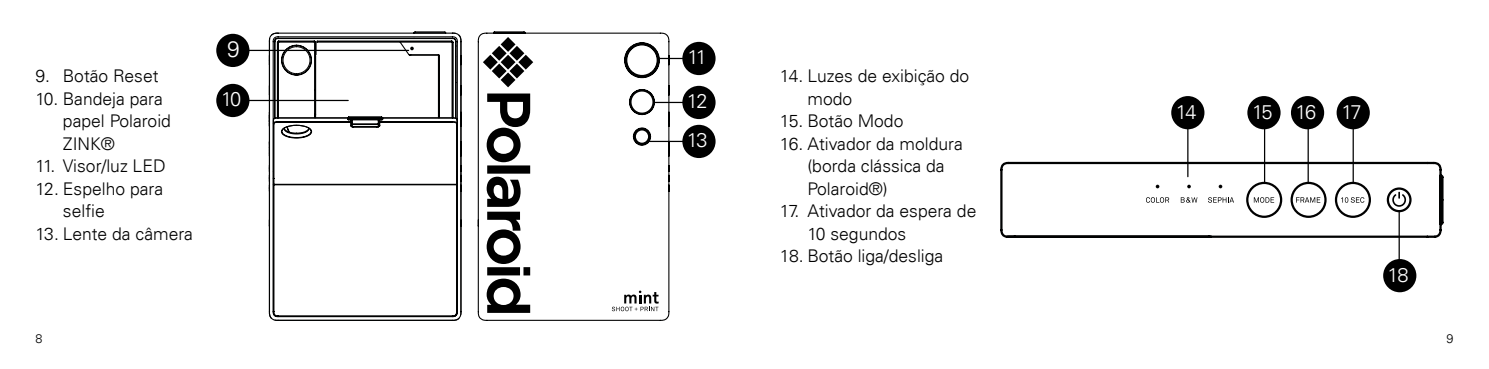
<style>
.page{position:relative;width:1489px;height:369px;background:#fff}
.page>*{position:absolute;margin:0;border:0;box-sizing:border-box;transform-origin:0 0}
.t1{font:300 22.5px "Univers LT";color:#fff}
.t2{font:300 20px/44px "Univers LT";letter-spacing:-.075em;color:#fff}
.t3{font:300 17.5px/22.5px "Univers LT";color:#000}
.t4{font:300 12.5px "Univers LT";color:#000}
</style>
<div class="page">
<hr style="left:249px;top:100px;width:99px;height:1px;background:#000">
<div style="left:216px;top:84px;width:33px;height:33px;background:#000;border-radius:50%"></div>
<hr style="left:1187px;top:113px;width:1px;height:63px;background:#000">
<div style="left:1171px;top:96px;width:33px;height:33px;background:#000;border-radius:50%"></div>
<hr style="left:1263px;top:113px;width:2px;height:70px;background:#000">
<div style="left:1247px;top:96px;width:33px;height:33px;background:#000;border-radius:50%"></div>
<hr style="left:1307px;top:113px;width:1px;height:69px;background:#000">
<div style="left:1290px;top:96px;width:33px;height:33px;background:#000;border-radius:50%"></div>
<hr style="left:1352px;top:113px;width:1px;height:69px;background:#000">
<div style="left:1336px;top:96px;width:33px;height:33px;background:#000;border-radius:50%"></div>
<hr style="left:1398px;top:211px;width:1px;height:50px;background:#000">
<div style="left:1382px;top:259px;width:34px;height:33px;background:#000;border-radius:50%"></div>
<svg style="left:670px;top:58px;width:12px;height:1px"></svg>
<div style="left:682px;top:42px;width:33px;height:33px;background:#000;border-radius:50%"></div>
<svg style="left:670px;top:102px;width:12px;height:1px"></svg>
<div style="left:682px;top:86px;width:33px;height:33px;background:#000;border-radius:50%"></div>
<hr style="left:649px;top:141px;width:33px;height:1px;background:#000">
<div style="left:682px;top:125px;width:33px;height:33px;background:#000;border-radius:50%"></div>
<hr style="left:249px;top:50px;width:159px;height:1px;background:#000">
<div style="left:216px;top:34px;width:33px;height:33px;background:#000;border-radius:50%"></div>
<svg style="left:268px;top:32px;width:194px;height:289px"></svg>
<svg style="left:477px;top:31px;width:193px;height:290px"></svg>
<svg style="left:611px;top:290px;width:47px;height:21px"></svg>
<svg style="left:486px;top:93px;width:44px;height:219px"></svg>
<svg style="left:483px;top:37px;width:50px;height:50px"></svg>
<svg style="left:410px;top:47px;width:4px;height:3px"></svg>
<svg style="left:1000px;top:161px;width:444px;height:78px"></svg>
<svg style="left:1218px;top:184px;width:4px;height:4px"></svg>
<svg style="left:1187px;top:184px;width:3px;height:4px"></svg>
<svg style="left:1155px;top:184px;width:4px;height:4px"></svg>
<svg style="left:1244px;top:180px;width:168px;height:39px"></svg>
<svg style="left:1145px;top:197px;width:24px;height:5px"></svg>
<svg style="left:1207px;top:197px;width:26px;height:5px"></svg>
<svg style="left:1180px;top:197px;width:17px;height:5px"></svg>
<p class="t3" style="left:35px;top:65px;width:125px">9. Botão Reset</p>
<p class="t3" style="left:63px;top:87px;width:109px;text-indent:-27px">10. Bandeja para papel Polaroid<br>ZINK®</p>
<p class="t3" style="left:35px;top:155px;width:132px">11. Visor/luz LED</p>
<p class="t3" style="left:63px;top:177px;width:102px;text-indent:-27px">12. Espelho para selfie</p>
<p class="t3" style="left:35px;top:222px;width:159px">13. Lente da câmera</p>
<p class="t1" style="left:227px;top:36px;width:14px">9</p>
<p class="t2" style="left:221px;top:77px;width:22px">10</p>
<p class="t2" style="left:687px;top:35px;width:22px">11<br>12</p>
<p class="t2" style="left:687px;top:118px;width:22px">13</p>
<p class="t3" style="left:807px;top:65px;width:163px;text-indent:-27px">14. Luzes de exibição do modo</p>
<p class="t3" style="left:780px;top:110px;width:125px">15. Botão Modo</p>
<p class="t3" style="left:807px;top:132px;width:157px;text-indent:-27px">16. Ativador da moldura (borda clássica da<br>Polaroid®)</p>
<p class="t3" style="left:807px;top:200px;width:170px;text-indent:-27px">17. Ativador da espera de<br>10 segundos</p>
<p class="t3" style="left:780px;top:245px;width:165px">18. Botão liga/desliga</p>
<p class="t2" style="left:1175px;top:89px;width:22px">14</p>
<p class="t2" style="left:1251px;top:89px;width:66px">15 16</p>
<p class="t2" style="left:1341px;top:89px;width:22px">17</p>
<p class="t2" style="left:1387px;top:252px;width:23px">18</p>
<p class="t4" style="left:35px;top:330px;width:8px">8</p>
<p class="t4" style="left:1446px;top:330px;width:8px">9</p>
</div>
